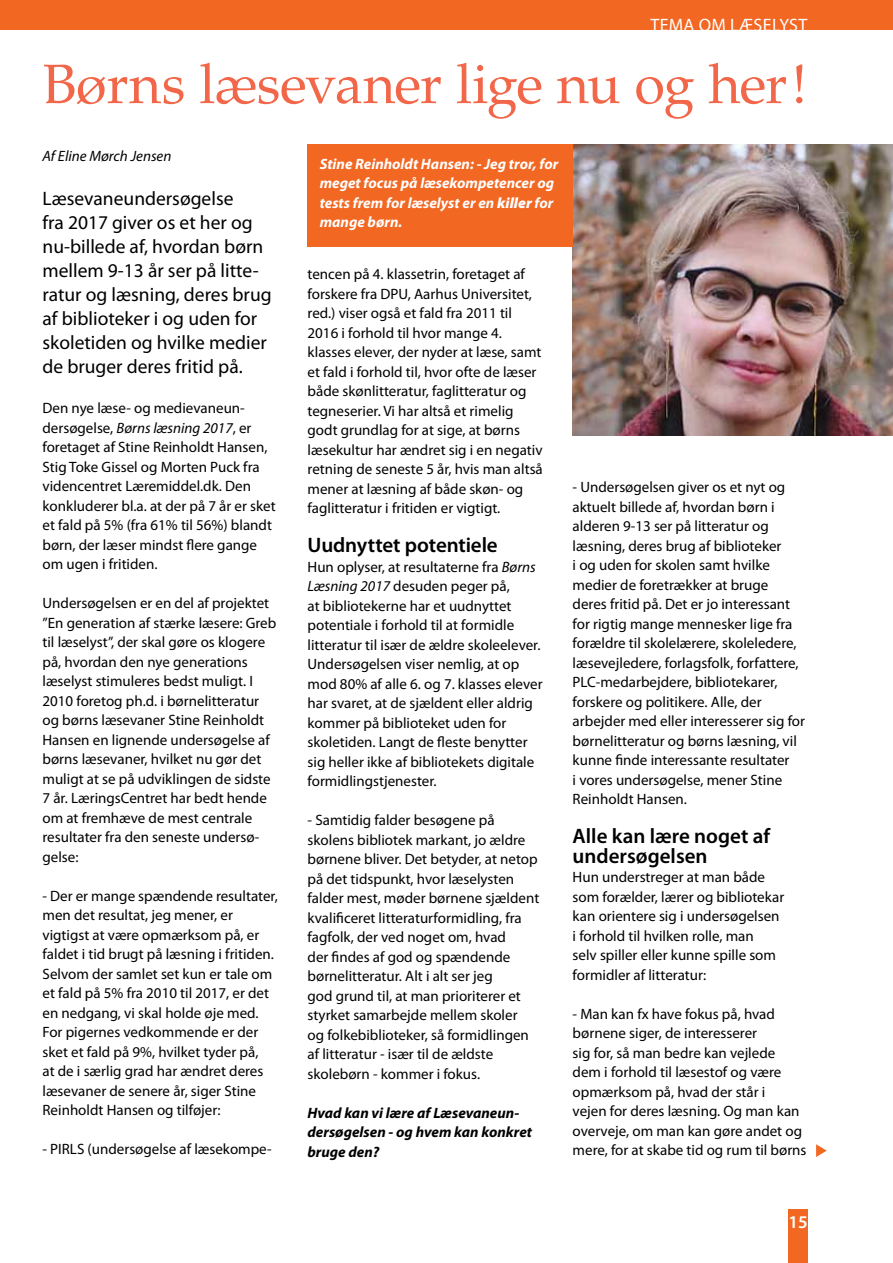
<style>
.page{position:relative;width:893px;height:1263px;background:#fff}
.page>*{position:absolute;margin:0;border:0;box-sizing:border-box;transform-origin:0 0}
.t1{font:55.5px "Palatino LT Std";letter-spacing:-.015em;color:#f26649}
.t2{font:600 21px/19.5px "Myriad Pro";color:#000}
.t3{font:19.5px/24px "Myriad Pro";color:#000}
.t4{font:18px "Myriad Pro";letter-spacing:.02em;color:#fff}
.t5{font:600 18px "Myriad Pro";color:#fff}
.t6{font:15px/19.5px "Myriad Pro";color:#000}
.t7{font:italic 700 15px/19.5px "Myriad Pro";color:#fff}
.t8{font:italic 700 15px/19.5px "Myriad Pro";color:#000}
.t9{font:italic 15px "Myriad Pro";color:#000}
.s1{font-style:italic}
.s2{font-weight:900}
</style>
<div class="page">
<div style="left:788px;top:1210px;width:20px;height:53px;background:#f26722"></div>
<div style="left:0;top:0;width:893px;height:30px;background:#f26722"></div>
<img style="left:573px;top:145px;width:320px;height:291px">
<svg style="left:816px;top:1144px;width:11px;height:13px"></svg>
<div style="left:307px;top:145px;width:266px;height:102px;background:#f26722"></div>
<p class="t4" style="left:650px;top:14px;width:22px">Tema</p>
<p class="t4" style="left:699px;top:14px;width:101px">om læselyst</p>
<h1 class="t1" style="left:43px;top:52px;width:766px">Børns læsevaner lige nu og her!</h1>
<p class="t9" style="left:43px;top:147px;width:130px">Af Eline Mørch Jensen</p>
<h3 class="t3" style="left:43px;top:186px;width:231px">Læsevaneundersøgelse<br>fra 2017 giver os et her og nu-billede af, hvordan børn mellem 9-13 år ser på litte&shy;ratur og læsning, deres brug af biblioteker i og uden for skoletiden og hvilke medier de bruger deres fritid på.</h3>
<p class="t6" style="left:43px;top:398px;width:235px">Den nye læse- og medievaneun&shy;dersøgelse, <span class="s1">Børns læsning 2017</span>, er foretaget af Stine Reinholdt Hansen, Stig Toke Gissel og Morten Puck fra videncentret Læremiddel.dk. Den konkluderer bl.a. at der på 7 år er sket et fald på 5% (fra 61% til 56%) blandt børn, der læser mindst flere gange om ugen i fritiden.</p>
<p class="t6" style="left:43px;top:593px;width:235px">Undersøgelsen er en del af projektet ”En generation af stærke læsere: Greb til læselyst”, der skal gøre os klogere på, hvordan den nye generations læselyst stimuleres bedst muligt. I 2010 foretog ph.d. i børnelitteratur og børns læsevaner Stine Reinholdt Hansen en lignende undersøgelse af børns læsevaner, hvilket nu gør det muligt at se på udviklingen de sidste 7 år. LæringsCentret har bedt hende om at fremhæve de mest centrale resultater fra den seneste undersø&shy;gelse:</p>
<p class="t6" style="left:43px;top:886px;width:237px">- Der er mange spændende resultater, men det resultat, jeg mener, er vigtigst at være opmærksom på, er faldet i tid brugt på læsning i fritiden.<br>Selvom der samlet set kun er tale om et fald på 5% fra 2010 til 2017, er det en nedgang, vi skal holde øje med.<br>For pigernes vedkommende er der sket et fald på 9%, hvilket tyder på,<br>at de i særlig grad har ændret deres læsevaner de senere år, siger Stine Reinholdt Hansen og tilføjer:</p>
<p class="t6" style="left:43px;top:1139px;width:231px">- PIRLS (undersøgelse af læsekompe-</p>
<p class="t7" style="left:320px;top:153px;width:240px">Stine Reinholdt Hansen: - Jeg tror, for meget focus på læsekompetencer og tests frem for læselyst er en <span class="s2">killer</span> for mange børn.</p>
<p class="t6" style="left:308px;top:264px;width:237px">tencen på 4. klassetrin, foretaget af forskere fra DPU, Aarhus Universitet, red.) viser også et fald fra 2011 til 2016 i forhold til hvor mange 4. klasses elever, der nyder at læse, samt et fald i forhold til, hvor ofte de læser både skønlitteratur, faglitteratur og tegneserier. Vi har altså et rimelig godt grundlag for at sige, at børns læsekultur har ændret sig i en negativ retning de seneste 5 år, hvis man altså mener at læsning af både skøn- og faglitteratur i fritiden er vigtigt.</p>
<h2 class="t2" style="left:308px;top:535px;width:192px">Uudnyttet potentiele</h2>
<p class="t6" style="left:308px;top:557px;width:237px">Hun oplyser, at resultaterne fra <span class="s1">Børns Læsning 2017</span> desuden peger på,<br>at bibliotekerne har et uudnyttet potentiale i forhold til at formidle litteratur til især de ældre skoleelever.<br>Undersøgelsen viser nemlig, at op mod 80% af alle 6. og 7. klasses elever har svaret, at de sjældent eller aldrig kommer på biblioteket uden for skoletiden. Langt de fleste benytter sig heller ikke af bibliotekets digitale formidlingstjenester.</p>
<p class="t6" style="left:308px;top:810px;width:233px">- Samtidig falder besøgene på skolens bibliotek markant, jo ældre børnene bliver. Det betyder, at netop på det tidspunkt, hvor læselysten falder mest, møder børnene sjældent kvalificeret litteraturformidling, fra fagfolk, der ved noget om, hvad<br>der findes af god og spændende børnelitteratur. Alt i alt ser jeg<br>god grund til, at man prioriterer et styrket samarbejde mellem skoler<br>og folkebiblioteker, så formidlingen af litteratur - især til de ældste skolebørn - kommer i fokus.</p>
<p class="t8" style="left:308px;top:1102px;width:226px">Hvad kan vi lære af Læsevaneun&shy;dersøgelsen - og hvem kan konkret bruge den?</p>
<p class="t6" style="left:573px;top:477px;width:234px">- Undersøgelsen giver os et nyt og aktuelt billede af, hvordan børn i alderen 9-13 ser på litteratur og læsning, deres brug af biblioteker<br>i og uden for skolen samt hvilke medier de foretrækker at bruge deres fritid på. Det er jo interessant for rigtig mange mennesker lige fra forældre til skolelærere, skoleledere, læsevejledere, forlagsfolk, forfattere, PLC-medarbejdere, bibliotekarer, forskere og politikere. Alle, der arbejder med eller interesserer sig for børnelitteratur og børns læsning, vil kunne finde interessante resultater<br>i vores undersøgelse, mener Stine Reinholdt Hansen.</p>
<h2 class="t2" style="left:573px;top:826px;width:199px">Alle kan lære noget af undersøgelsen</h2>
<p class="t6" style="left:573px;top:867px;width:213px">Hun understreger at man både som forælder, lærer og bibliotekar kan orientere sig i undersøgelsen i forhold til hvilken rolle, man<br>selv spiller eller kunne spille som formidler af litteratur:</p>
<p class="t6" style="left:573px;top:1004px;width:235px">- Man kan fx have fokus på, hvad børnene siger, de interesserer<br>sig for, så man bedre kan vejlede dem i forhold til læsestof og være opmærksom på, hvad der står i<br>vejen for deres læsning. Og man kan overveje, om man kan gøre andet og mere, for at skabe tid og rum til børns</p>
<p class="t5" style="left:788px;top:1211px;width:21px">15</p>
</div>
